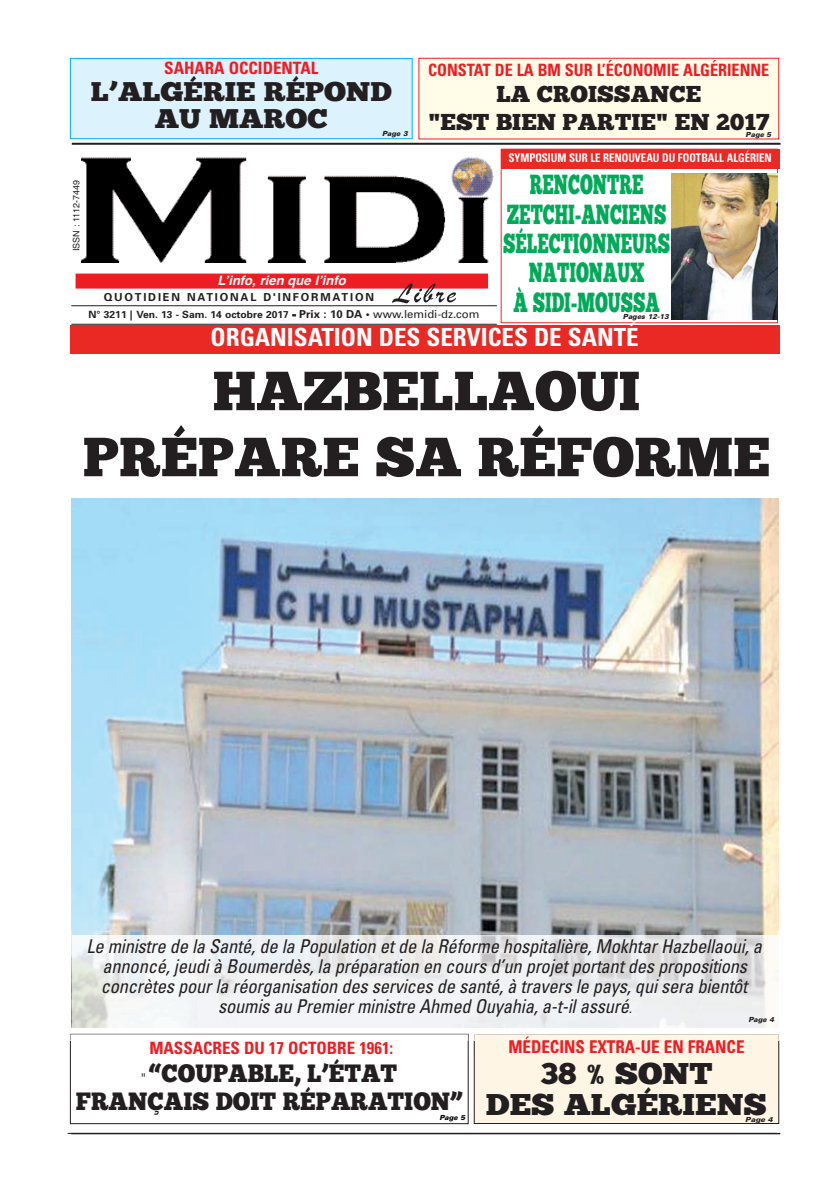
<style>
.page{position:relative;width:840px;height:1191px;background:#fff}
.page>*{position:absolute;margin:0;border:0;box-sizing:border-box;transform-origin:0 0}
.t1{font:55px/66px "Chunk Five";color:#231f20;text-align:center}
.t2{font:30px/31px "Chunk Five";color:#231f20;text-align:center;scale:1.1 1}
.t3{font:27.6px/29.4px "Chunk Five";color:#00aa58;text-align:center;scale:.63 1}
.t4{font:27px/27px "Chunk Five";color:#231f20;text-align:center;scale:1.1 1}
.t5{font:25px/28px "Chunk Five";color:#231f20;text-align:center;scale:.95 1}
.t6{font:700 condensed 25px "Univers";color:#fff}
.t7{font:23px/28px "Chunk Five";color:#231f20;text-align:center}
.t8{font:italic condensed 19px/20px "Univers";letter-spacing:-.01em;color:#231f20;text-align:center}
.t9{font:700 condensed 17px "Univers";color:#ee1d23}
.t10{font:700 condensed 17px "Univers";color:#ee1d23;scale:.95 1}
.t11{font:italic 700 13px "Helvetica";color:#fff}
.t12{font:700 condensed 12px "Univers";color:#fff;scale:.9 1}
.t13{font:700 11px "Univers";letter-spacing:.165em;color:#231f20}
.t14{font:700 10px "Univers";color:#231f20}
.t15{font:9px "Helvetica";color:#231f20}
.t16{font:italic 900 7px "Univers";letter-spacing:.005em;color:#231f20}
.t17{font:italic 900 7px "Univers";color:#000}
.t18{font:italic 900 7px "Univers";letter-spacing:.005em;color:#231f20;scale:1.08 1}
.s1{font-weight:900}
.s2{font-size:11px}
.s3{font-weight:400;font-size:11px}
.s4{font-size:14px}
.s5{font-family:"Helvetica";font-size:12px}
</style>
<div class="page">
<div style="left:474px;top:1034px;width:305px;height:89px;background:#fef5e5"></div>
<div style="left:474px;top:1034px;width:305px;height:89px;border:1px solid #231f20"></div>
<div style="left:71px;top:59px;width:341px;height:79px;background:#dcf2fc"></div>
<div style="left:70px;top:58px;width:342px;height:81px;border:1px solid #00aeef"></div>
<hr style="left:71px;top:1133px;width:709px;height:1px;background:#231f20">
<div style="left:501px;top:149px;width:277px;height:174px;border:1px solid #ea2924"></div>
<hr style="left:71px;top:1132px;width:709px;height:1px;background:#231f20">
<img style="left:81px;top:157px;width:413px;height:105px">
<hr style="left:71px;top:324px;width:426px;height:1px;background:#231f20">
<hr style="left:71px;top:305px;width:426px;height:1px;background:#231f20">
<div style="left:76px;top:273px;width:412px;height:15px;background:#ee1d23"></div>
<svg style="left:392px;top:283px;width:64px;height:20px"></svg>
<hr style="left:68px;top:1132px;width:708px;height:1px;background:#231f20">
<div style="left:70px;top:325px;width:709px;height:29px;background:#ea2924"></div>
<div style="left:419px;top:58px;width:360px;height:81px;background:#fffde8"></div>
<div style="left:419px;top:58px;width:360px;height:81px;border:1px solid #ee1d23"></div>
<hr style="left:72px;top:143px;width:708px;height:2px;background:#231f20">
<img style="left:71px;top:499px;width:707px;height:431px">
<div style="left:501px;top:149px;width:278px;height:20px;background:#ea2924"></div>
<img style="left:671px;top:173px;width:106px;height:147px">
<img style="left:474px;top:1034px;width:305px;height:6px">
<img style="left:509px;top:1036px;width:235px;height:4px">
<img style="left:71px;top:930px;width:707px;height:97px">
<img style="left:72px;top:935px;width:707px;height:92px">
<p class="t10" style="left:428px;top:64px;width:360px">CONSTAT DE LA BM SUR L’ÉCONOMIE ALGÉRIENNE</p>
<p class="t7" style="left:428px;top:80px;width:343px">LA CROISSANCE<br>"EST BIEN PARTIE" EN 2017</p>
<p class="t9" style="left:164px;top:62px;width:156px">SAHARA OCCIDENTAL</p>
<h3 class="t4" style="left:91px;top:78px;width:275px">L’ALGÉRIE RÉPOND<br>AU MAROC</h3>
<p class="t16" style="left:382px;top:131px;width:27px">Page 3</p>
<p class="t16" style="left:746px;top:132px;width:27px">Page 5</p>
<p class="t15" style="left:71px;top:251px;width:72px;rotate:-90deg">ISSN : 1112-7449</p>
<p class="t12" style="left:508px;top:154px;width:294px">SYMPOSIUM SUR LE RENOUVEAU DU FOOTBALL ALGÉRIEN</p>
<h3 class="t3" style="left:503px;top:170px;width:267px">RENCONTRE<br>ZETCHI-ANCIENS<br>SÉLECTIONNEURS<br>NATIONAUX<br>À SIDI-MOUSSA</h3>
<p class="t11" style="left:218px;top:273px;width:130px">L’info, rien que l’info</p>
<h3 class="t6" style="left:211px;top:328px;width:430px">ORGANISATION DES SERVICES DE SANTÉ</h3>
<p class="t13" style="left:104px;top:293px;width:272px">QUOTIDIEN NATIONAL D'INFORMATION</p>
<p class="t14" style="left:89px;top:311px;width:392px">N° 3211 <span class="s1">|</span> Ven. 13 - Sam. 14 octobre 2017 <span class="s2">- Prix : 10 DA •</span> <span class="s3">www.lemidi-dz.com</span></p>
<p class="t16" style="left:623px;top:314px;width:47px">Pages 12-13</p>
<h1 class="t1" style="left:83px;top:358px;width:689px">HAZBELLAOUI<br>PRÉPARE SA RÉFORME</h1>
<p class="t8" style="left:86px;top:938px;width:677px">Le ministre de la Santé, de la Population et de la Réforme hospitalière, Mokhtar Hazbellaoui, a annoncé, jeudi à Boumerdès, la préparation en cours d’un projet portant des propositions concrètes pour la réorganisation des services de santé, à travers le pays, qui sera bientôt soumis au Premier ministre Ahmed Ouyahia, a-t-il assuré<span class="s4">.</span></p>
<p class="t16" style="left:748px;top:1017px;width:27px">Page 4</p>
<p class="t9" style="left:508px;top:1040px;width:238px">MÉDECINS EXTRA-UE EN FRANCE</p>
<h2 class="t2" style="left:486px;top:1057px;width:257px">38 % SONT<br>DES ALGÉRIENS</h2>
<p class="t9" style="left:149px;top:1041px;width:245px">MASSACRES DU 17 OCTOBRE 1961:</p>
<h3 class="t5" style="left:76px;top:1059px;width:408px"><span class="s5">"</span> “COUPABLE, L’ÉTAT<br>FRANÇAIS DOIT RÉPARATION”</h3>
<p class="t17" style="left:439px;top:1115px;width:27px">Page 5</p>
<p class="t18" style="left:745px;top:1116px;width:27px">Page 4</p>
</div>
